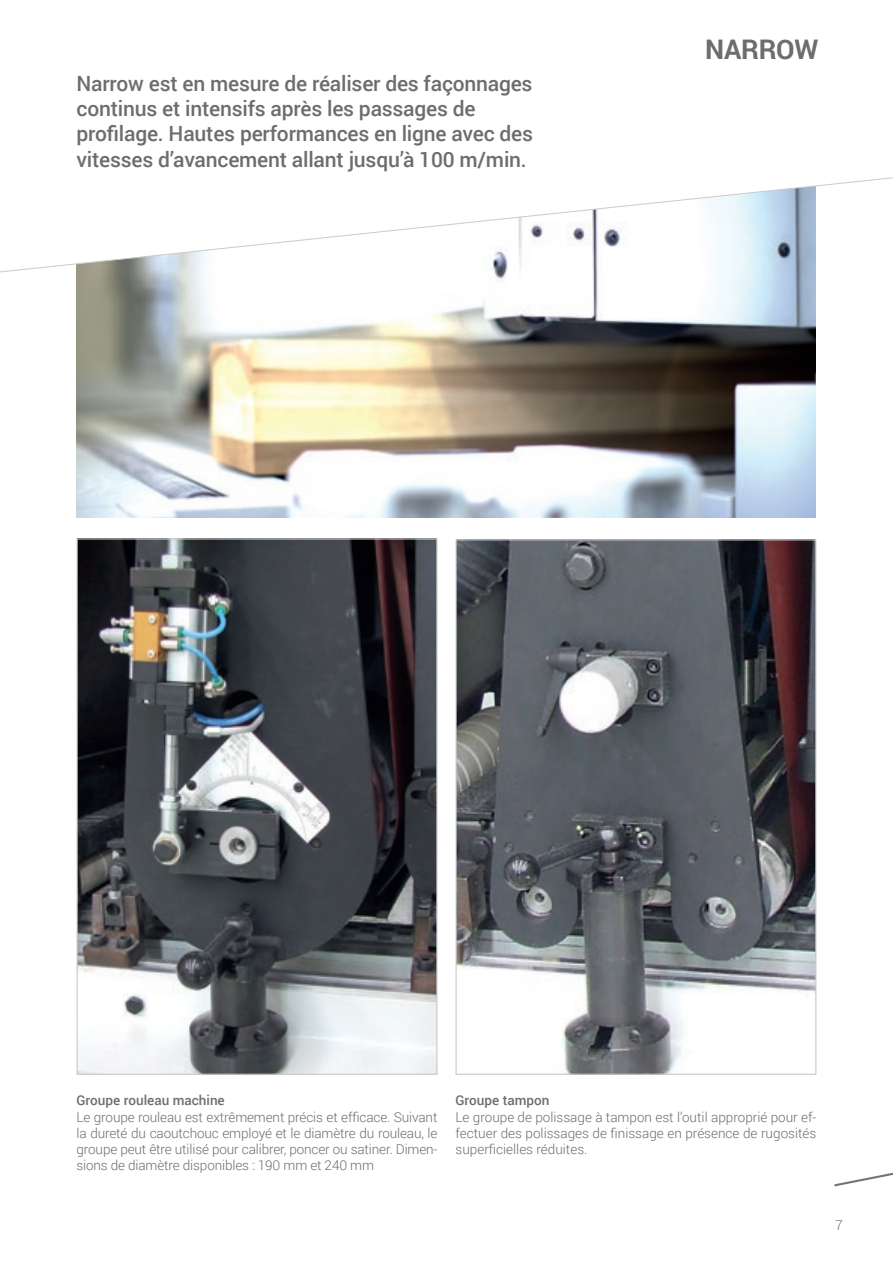
<style>
.page{position:relative;width:893px;height:1263px;background:#fff}
.page>*{position:absolute;margin:0;border:0;box-sizing:border-box;transform-origin:0 0}
.t1{font:700 27px "Roboto";letter-spacing:-.01em;color:#6c6d70}
.t2{font:500 21px/25.2px "Roboto";letter-spacing:-.01em;color:#6c6d70}
.t3{font:300 13.5px/16.2px "Roboto";letter-spacing:-.01em;color:#6c6d70;text-align:justify}
.t4{font:500 13.5px "Roboto";color:#6c6d70}
</style>
<div class="page">
<svg style="left:834px;top:1172px;width:59px;height:14px"></svg>
<img style="left:77px;top:368px;width:739px;height:149px">
<svg style="left:0;top:177px;width:893px;height:191px"></svg>
<img style="left:79px;top:540px;width:356px;height:533px">
<img style="left:457px;top:541px;width:357px;height:532px">
<p class="t2" style="left:77px;top:70px;width:458px">Narrow est en mesure de réaliser des façonnages continus et intensifs après les passages de profilage. Hautes performances en ligne avec des vitesses d’avancement allant jusqu’à 100 m/min.</p>
<p class="t1" style="left:705px;top:30px;width:115px">NARROW</p>
<p class="t4" style="left:77px;top:1091px;width:150px">Groupe rouleau machine</p>
<p class="t3" style="left:77px;top:1108px;width:362px">Le groupe rouleau est extrêmement précis et efficace. Suivant la dureté du caoutchouc employé et le diamètre du rouleau, le groupe peut être utilisé pour calibrer, poncer ou satiner. Dimen‑ sions de diamètre disponibles : 190 mm et 240 mm</p>
<p class="t4" style="left:455px;top:1091px;width:95px">Groupe tampon</p>
<p class="t3" style="left:455px;top:1108px;width:362px">Le groupe de polissage à tampon est l’outil approprié pour ef‑ fectuer des polissages de finissage en présence de rugosités superficielles réduites.</p>
<p class="t3" style="left:836px;top:1216px;width:9px">7</p>
</div>
